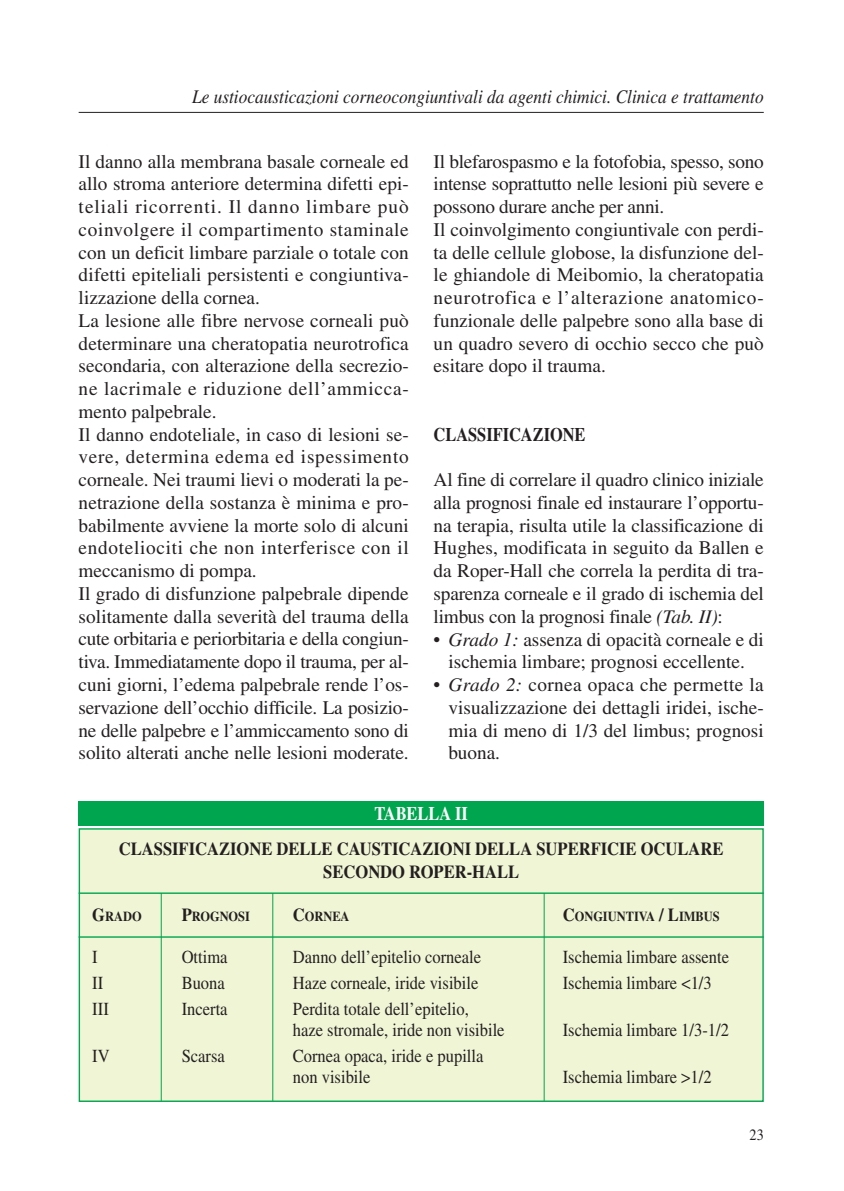
<style>
.page{position:relative;width:844px;height:1191px;background:#fff}
.page>*{position:absolute;margin:0;border:0;box-sizing:border-box;transform-origin:0 0}
.t1{font:19.25px/22.8px "Times";color:#231f20}
.t2{font:italic 19.25px "Times";color:#231f20;scale:.9 1}
.t3{font:700 19.25px "Times";color:#231f20;scale:.85 1}
.t4{font:700 19.25px "Times";color:#fff;scale:.85 1}
.t5{font:18.38px/21px "Times";color:#231f20;scale:.9 1}
.t6{font:700 18.38px/22.8px "Times";color:#231f20;text-align:center;scale:.9 1}
.t7{font:15.75px "Times";color:#231f20;scale:.9 1}
.t8{font:700 13.83px "Times";color:#231f20;scale:.9 1}
.s1{font-style:italic}
.s2{font-size:18.38px}
</style>
<div class="page">
<hr style="left:79px;top:112px;width:684px;height:1px;background:#231f20">
<div style="left:79px;top:829px;width:683px;height:272px;background:#f0f5d5"></div>
<div style="left:79px;top:828px;width:684px;height:274px;border:1px solid #00a54f"></div>
<div style="left:79px;top:801px;width:684px;height:24px;background:#00a54f"></div>
<hr style="left:79px;top:892px;width:684px;height:2px;background:#00a54f">
<hr style="left:79px;top:936px;width:684px;height:1px;background:#00a54f">
<hr style="left:161px;top:893px;width:1px;height:208px;background:#00a54f">
<hr style="left:272px;top:893px;width:1px;height:208px;background:#00a54f">
<hr style="left:543px;top:893px;width:1px;height:208px;background:#00a54f">
<p class="t2" style="left:192px;top:90px;width:636px">Le ustiocausticazioni corneocongiuntivali da agenti chimici. Clinica e trattamento</p>
<p class="t1" style="left:79px;top:151px;width:331px">Il danno alla membrana basale corneale ed allo stroma anteriore determina difetti epi&shy;teliali ricorrenti. Il danno limbare può coinvolgere il compartimento staminale con un deficit limbare parziale o totale con difetti epiteliali persistenti e congiuntiva&shy;lizzazione della cornea.<br>La lesione alle fibre nervose corneali può determinare una cheratopatia neurotrofica secondaria, con alterazione della secrezio&shy;ne lacrimale e riduzione dell’ammicca&shy;mento palpebrale.<br>Il danno endoteliale, in caso di lesioni se&shy;vere, determina edema ed ispessimento corneale. Nei traumi lievi o moderati la pe&shy;netrazione della sostanza è minima e pro&shy;babilmente avviene la morte solo di alcuni endoteliociti che non interferisce con il meccanismo di pompa.<br>Il grado di disfunzione palpebrale dipende solitamente dalla severità del trauma della cute orbitaria e periorbitaria e della congiun&shy;tiva. Immediatamente dopo il trauma, per al&shy;cuni giorni, l’edema palpebrale rende l’os&shy;servazione dell’occhio difficile. La posizio&shy;ne delle palpebre e l’ammiccamento sono di solito alterati anche nelle lesioni moderate.</p>
<p class="t1" style="left:433px;top:151px;width:331px">Il blefarospasmo e la fotofobia, spesso, sono intense soprattutto nelle lesioni più severe e possono durare anche per anni.<br>Il coinvolgimento congiuntivale con perdi&shy;ta delle cellule globose, la disfunzione del&shy;le ghiandole di Meibomio, la cheratopatia neurotrofica e l’alterazione anatomico&shy;funzionale delle palpebre sono alla base di un quadro severo di occhio secco che può esitare dopo il trauma.</p>
<p class="t3" style="left:433px;top:427px;width:180px">CLASSIFICAZIONE</p>
<p class="t1" style="left:433px;top:470px;width:331px;text-align:justify">Al fine di correlare il quadro clinico iniziale alla prognosi finale ed instaurare l’opportu&shy;na terapia, risulta utile la classificazione di Hughes, modificata in seguito da Ballen e da Roper-Hall che correla la perdita di tra&shy;sparenza corneale e il grado di ischemia del limbus con la prognosi finale <span class="s1">(Tab. II)</span>:</p>
<p class="t1" style="left:433px;top:629px;width:331px;text-align:center">• <span class="s1">Grado 1:</span> assenza di opacità corneale e di ischemia limbare; prognosi eccellente.</p>
<p class="t1" style="left:448px;top:675px;width:317px;text-align:justify;text-indent:-15px">• <span class="s1">Grado 2:</span> cornea opaca che permette la visualizzazione dei dettagli iridei, ische&shy;mia di meno di 1/3 del limbus; prognosi buona.</p>
<p class="t4" style="left:374px;top:806px;width:112px">TABELLA II</p>
<p class="t6" style="left:119px;top:839px;width:673px">CLASSIFICAZIONE DELLE CAUSTICAZIONI DELLA SUPERFICIE OCULARE<br>SECONDO ROPER-HALL</p>
<p class="t8" style="left:92px;top:911px;width:56px"><span class="s2">G</span>RADO</p>
<p class="t8" style="left:182px;top:911px;width:77px"><span class="s2">P</span>ROGNOSI</p>
<p class="t8" style="left:293px;top:911px;width:65px"><span class="s2">C</span>ORNEA</p>
<p class="t8" style="left:562px;top:911px;width:176px"><span class="s2">C</span>ONGIUNTIVA <span class="s2">/ L</span>IMBUS</p>
<p class="t5" style="left:92px;top:948px;width:8px">I</p>
<p class="t5" style="left:182px;top:948px;width:53px">Ottima</p>
<p class="t5" style="left:293px;top:948px;width:211px">Danno dell’epitelio corneale</p>
<p class="t5" style="left:562px;top:948px;width:186px">Ischemia limbare assente</p>
<p class="t5" style="left:92px;top:974px;width:14px">II</p>
<p class="t5" style="left:182px;top:974px;width:49px">Buona</p>
<p class="t5" style="left:293px;top:974px;width:208px">Haze corneale, iride visibile</p>
<p class="t5" style="left:562px;top:974px;width:167px">Ischemia limbare &lt;1/3</p>
<p class="t5" style="left:92px;top:1000px;width:20px">III</p>
<p class="t5" style="left:182px;top:1000px;width:52px">Incerta</p>
<p class="t5" style="left:293px;top:1000px;width:237px">Perdita totale dell’epitelio,<br>haze stromale, iride non visibile</p>
<p class="t5" style="left:562px;top:1021px;width:186px">Ischemia limbare 1/3-1/2</p>
<p class="t5" style="left:92px;top:1047px;width:21px">IV</p>
<p class="t5" style="left:182px;top:1047px;width:49px">Scarsa</p>
<p class="t5" style="left:293px;top:1047px;width:213px">Cornea opaca, iride e pupilla non visibile</p>
<p class="t5" style="left:562px;top:1068px;width:167px">Ischemia limbare &gt;1/2</p>
<p class="t7" style="left:749px;top:1129px;width:17px">23</p>
</div>
